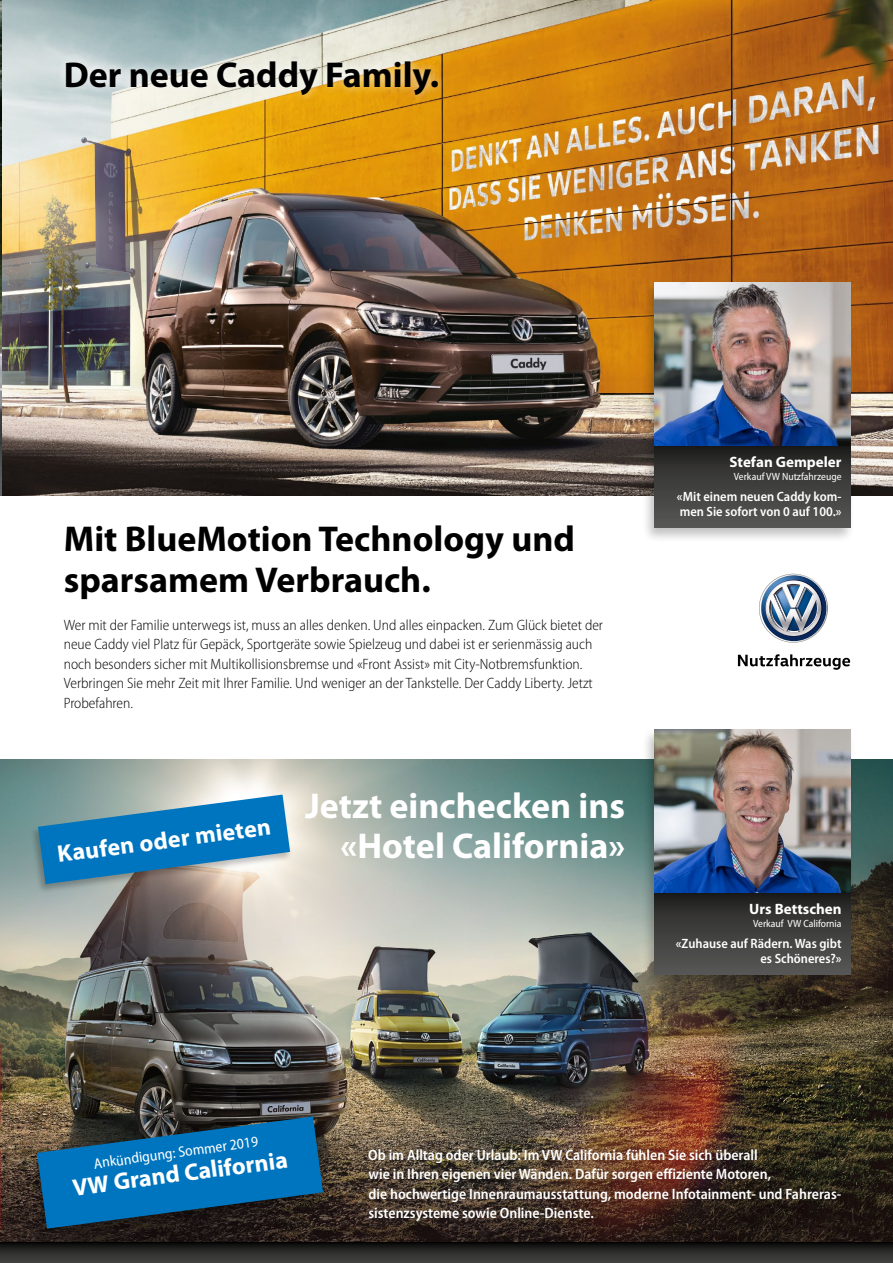
<style>
.page{position:relative;width:893px;height:1263px;background:#fff}
.page>*{position:absolute;margin:0;border:0;box-sizing:border-box;transform-origin:0 0}
.Hauptüberschrift{font:700 36px/40.5px "Myriad Pro";color:#000}
.Hauptüberschrift-2{font:700 36px/40.5px "Myriad Pro";color:#fff;text-align:right}
.Hauptüberschrift-3{font:700 24px "Myriad Pro";color:#fff}
.Fliesstexte{font:300 semi-condensed 15px/19.5px "Myriad Pro";color:#000}
.Fliesstexte_fett{font:600 semi-condensed 15px/19.5px "Myriad Pro";color:#fff}
.Fliesstexte-2{font:700 15px "Myriad Pro";color:#fff}
.Fliesstexte-3{font:semi-condensed 15px "Myriad Pro";color:#fff}
.Zitattext{font:600 semi-condensed 13.5px/15px "Myriad Pro";color:#fff}
.Fliesstexte-4{font:semi-condensed 10.5px "Myriad Pro";color:#fff}
</style>
<div class="page">
<svg style="left:0;top:1242px;width:893px;height:21px;background:#292928"></svg>
<img style="left:0;top:760px;width:893px;height:482px">
<img style="left:0;top:0;width:893px;height:495px">
<img style="left:759px;top:574px;width:69px;height:69px">
<svg style="left:738px;top:654px;width:112px;height:16px"></svg>
<div style="left:30px;top:794px;width:263px;height:100px;background:#000;opacity:.25"></div>
<svg style="left:38px;top:794px;width:252px;height:90px;background:#428db9"></svg>
<div style="left:56px;top:52px;width:391px;height:52px;background:#fff;opacity:.75"></div>
<div style="left:641px;top:281px;width:214px;height:263px;background:#000;opacity:.25"></div>
<img style="left:654px;top:283px;width:196px;height:163px">
<div style="left:654px;top:446px;width:196px;height:81px;background:linear-gradient(to bottom,#212120,#5a5a59)"></div>
<div style="left:641px;top:728px;width:214px;height:262px;background:#000;opacity:.25"></div>
<img style="left:654px;top:730px;width:196px;height:163px">
<div style="left:654px;top:893px;width:196px;height:81px;background:linear-gradient(to bottom,#212120,#5a5a59)"></div>
<div style="left:29px;top:1116px;width:297px;height:122px;background:#000;opacity:.25"></div>
<svg style="left:37px;top:1116px;width:286px;height:113px;background:#105b89"></svg>
<svg style="left:0;top:259px;width:2px;height:237px"></svg>
<p class="Hauptüberschrift" style="left:64px;top:55px;width:377px">Der neue Caddy Family.</p>
<p class="Hauptüberschrift" style="left:64px;top:519px;width:513px">Mit BlueMotion Technology und sparsamem Verbrauch.</p>
<p class="Fliesstexte" style="left:64px;top:615px;width:541px">Wer mit der Familie unterwegs ist, muss an alles denken. Und alles einpacken. Zum Glück bietet der neue Caddy viel Platz für Gepäck, Sportgeräte sowie Spielzeug und dabei ist er serienmässig auch noch besonders sicher mit Multikollisionsbremse und «Front Assist» mit City-Notbremsfunktion.<br>Verbringen Sie mehr Zeit mit Ihrer Familie. Und weniger an der Tankstelle. Der Caddy Liberty. Jetzt Probefahren.</p>
<p class="Hauptüberschrift-3" style="left:56px;top:840px;width:217px;rotate:-7deg">Kaufen oder mieten</p>
<p class="Hauptüberschrift-2" style="left:305px;top:786px;width:321px">Jetzt einchecken ins «Hotel California»</p>
<p class="Fliesstexte-2" style="left:730px;top:453px;width:114px">Stefan Gempeler</p>
<p class="Fliesstexte-4" style="left:734px;top:471px;width:109px">Verkauf VW Nutzfahrzeuge</p>
<p class="Zitattext" style="left:677px;top:489px;width:166px">«Mit einem neuen Caddy kom&shy;men Sie sofort von 0 auf 100.»</p>
<p class="Fliesstexte-2" style="left:749px;top:900px;width:94px">Urs Bettschen</p>
<p class="Fliesstexte-4" style="left:753px;top:918px;width:90px">Verkauf VW California</p>
<p class="Zitattext" style="left:676px;top:936px;width:167px;text-align:right">«Zuhause auf Rädern. Was gibt es Schöneres?»</p>
<p class="Fliesstexte-3" style="left:93px;top:1156px;width:167px;rotate:-8deg">Ankündigung: Sommer 2019</p>
<p class="Hauptüberschrift-3" style="left:71px;top:1173px;width:218px;rotate:-7deg">VW Grand California</p>
<p class="Fliesstexte_fett" style="left:368px;top:1145px;width:475px">Ob im Alltag oder Urlaub: Im VW California fühlen Sie sich überall<br>wie in Ihren eigenen vier Wänden. Dafür sorgen effiziente Motoren,<br>die hochwertige Innenraumausstattung, moderne Infotainment- und Fahreras&shy;sistenzsysteme sowie Online-Dienste.</p>
</div>
